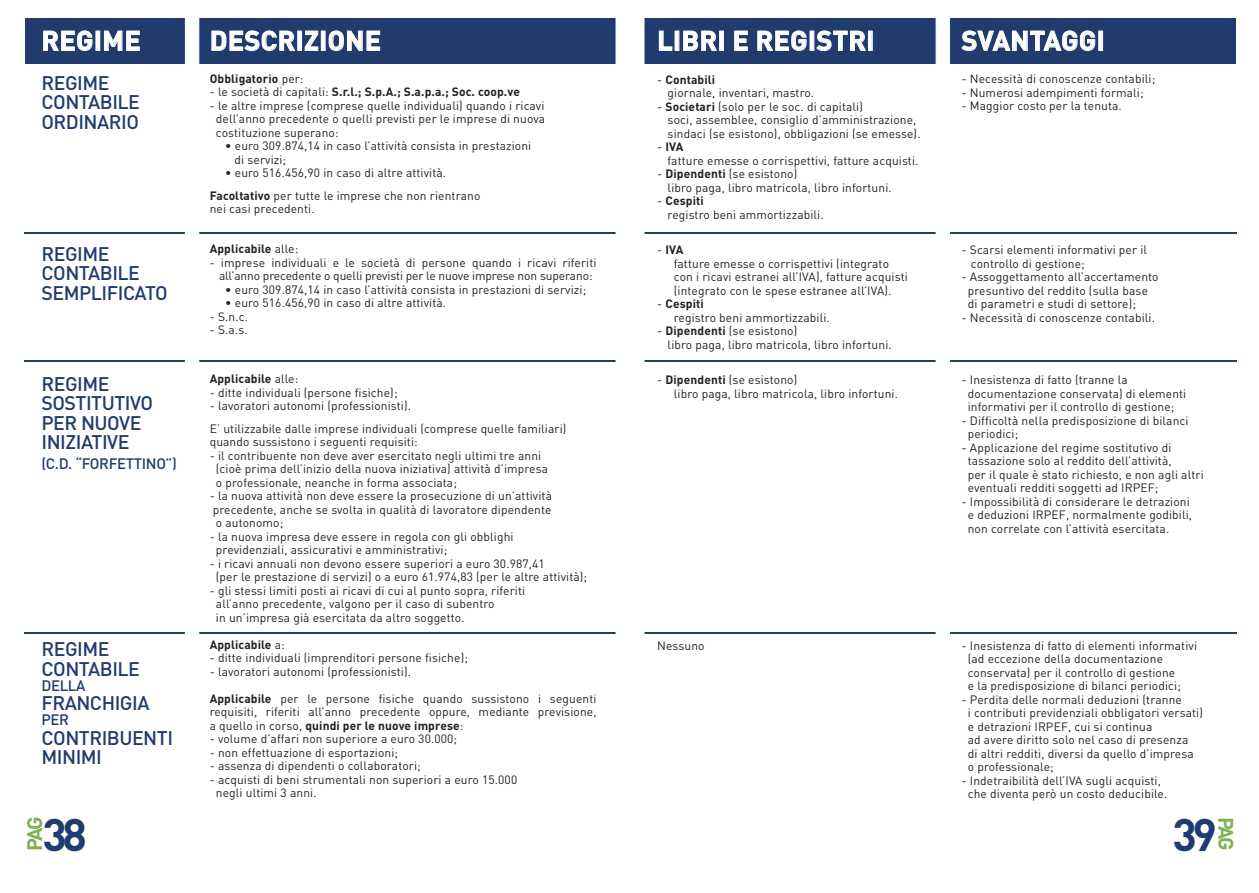
<style>
.page{position:relative;width:1259px;height:893px;background:#fff}
.page>*{position:absolute;margin:0;border:0;box-sizing:border-box;transform-origin:0 0}
.t1{font:700 45px "DIN";color:#203c6f}
.t2{font:700 27px "DIN";letter-spacing:.01em;color:#fff}
.t3{font:700 20.85px "DIN";letter-spacing:-.14em;color:#7eb055}
.t4{font:500 19.5px/19.5px "DIN";letter-spacing:-.025em;color:#203c6f}
.t5{font:500 15px "DIN";letter-spacing:-.025em;color:#203c6f}
.t6{font:12px/13.5px "DIN";letter-spacing:.01em;color:#231f20}
.t7{font:12px/13.5px "DIN";letter-spacing:-.01em;color:#231f20;text-align:center}
.t8{font:700 12px "DIN";color:#231f20}
.s1{font-weight:400}
.s2{font-weight:700}
</style>
<div class="page">
<div style="left:26px;top:18px;width:1210px;height:46px;background:#203c6f"></div>
<svg style="left:43px;top:30px;width:50px;height:21px"></svg>
<svg style="left:104px;top:30px;width:36px;height:21px"></svg>
<svg style="left:211px;top:30px;width:84px;height:21px"></svg>
<div style="left:297px;top:31px;width:5px;height:20px;border:1px solid #fff"></div>
<svg style="left:304px;top:30px;width:14px;height:21px"></svg>
<div style="left:321px;top:31px;width:4px;height:20px;border:1px solid #fff"></div>
<svg style="left:328px;top:30px;width:52px;height:21px"></svg>
<svg style="left:961px;top:30px;width:134px;height:21px"></svg>
<div style="left:1098px;top:31px;width:5px;height:20px;border:1px solid #fff"></div>
<svg style="left:658px;top:30px;width:14px;height:21px"></svg>
<svg style="left:683px;top:30px;width:34px;height:21px"></svg>
<div style="left:719px;top:31px;width:5px;height:20px;border:1px solid #fff"></div>
<svg style="left:734px;top:30px;width:14px;height:21px"></svg>
<svg style="left:757px;top:30px;width:50px;height:21px"></svg>
<svg style="left:816px;top:30px;width:50px;height:21px"></svg>
<div style="left:868px;top:31px;width:4px;height:20px;border:1px solid #fff"></div>
<hr style="left:24px;top:232px;width:1212px;height:1px;background:#203c6f">
<hr style="left:24px;top:361px;width:1212px;height:1px;background:#203c6f">
<hr style="left:24px;top:633px;width:1212px;height:1px;background:#203c6f">
<div style="left:185px;top:9px;width:14px;height:791px;background:#fff"></div>
<div style="left:935px;top:9px;width:15px;height:791px;background:#fff"></div>
<div style="left:615px;top:9px;width:29px;height:812px;background:#fff"></div>
<h2 class="t2" style="left:41px;top:23px;width:101px">regime</h2>
<h2 class="t2" style="left:210px;top:23px;width:17px">DESCRIZIONE</h2>
<h2 class="t2" style="left:657px;top:23px;width:14px">LIBRI</h2>
<h2 class="t2" style="left:732px;top:23px;width:89px">EREGISTRI</h2>
<h2 class="t2" style="left:961px;top:23px;width:18px">SVANTA</h2>
<h2 class="t2" style="left:1061px;top:23px;width:41px">GGI</h2>
<h3 class="t4" style="left:41px;top:72px;width:100px">REGIME<br>CONTABILE<br>ORDINARIO</h3>
<p class="t8" style="left:210px;top:70px;width:95px">Obbligatorio <span class="s1">per:</span></p>
<p class="t8" style="left:210px;top:84px;width:312px"><span class="s1">- le società di capitali:</span> S.r.l.; S.p.A.; S.a.p.a.; Soc. coop.ve</p>
<p class="t6" style="left:216px;top:98px;width:331px;text-align:justify;text-indent:-6px">- le altre imprese (comprese quelle individuali) quando i ricavi dell’anno precedente o quelli previsti per le imprese di nuova costituzione superano:</p>
<p class="t6" style="left:234px;top:139px;width:298px;text-indent:-9px">• euro 309.874,14 in caso l’attività consista in prestazioni di servizi;</p>
<p class="t6" style="left:210px;top:161px;width:272px;line-height:22.5px;text-indent:16px">• euro 516.456,90 in caso di altre attività.<br><span class="s2">Facoltativo</span> per tutte le imprese che non rientrano</p>
<p class="t6" style="left:210px;top:202px;width:106px">nei casi precedenti.</p>
<p class="t8" style="left:210px;top:241px;width:90px">Applicabile <span class="s1">alle:</span></p>
<p class="t7" style="left:210px;top:256px;width:388px">- imprese individuali e le società di persone quando i ricavi riferiti all’anno precedente o quelli previsti per le nuove imprese non superano:</p>
<p class="t6" style="left:225px;top:283px;width:362px">• euro 309.874,14 in caso l’attività consista in prestazioni di servizi;</p>
<p class="t6" style="left:225px;top:296px;width:222px">• euro 516.456,90 in caso di altre attività.</p>
<p class="t6" style="left:210px;top:310px;width:40px">- S.n.c.</p>
<p class="t6" style="left:210px;top:323px;width:39px">- S.a.s.</p>
<p class="t6" style="left:961px;top:72px;width:195px">- Necessità di conoscenze contabili;</p>
<p class="t6" style="left:961px;top:86px;width:184px">- Numerosi adempimenti formali;</p>
<p class="t6" style="left:961px;top:99px;width:162px">- Maggior costo per la tenuta.</p>
<p class="t6" style="left:667px;top:72px;width:148px;text-indent:-10px">- <span class="s2">Contabili<br></span>giornale, inventari, mastro.</p>
<p class="t6" style="left:667px;top:99px;width:254px;text-indent:-10px">- <span class="s2">Societari</span> (solo per le soc. di capitali)<br>soci, assemblee, consiglio d’amministrazione, sindaci (se esistono), obbligazioni (se emesse).</p>
<p class="t6" style="left:667px;top:140px;width:252px;text-indent:-10px">- <span class="s2">IVA<br></span>fatture emesse o corrispettivi, fatture acquisti.</p>
<p class="t6" style="left:667px;top:167px;width:226px;text-indent:-10px">- <span class="s2">Dipendenti</span> (se esistono)<br>libro paga, libro matricola, libro infortuni.</p>
<p class="t6" style="left:667px;top:194px;width:157px;text-indent:-10px">- <span class="s2">Cespiti<br></span>registro beni ammortizzabili.</p>
<p class="t8" style="left:657px;top:242px;width:16px"><span class="s1">-</span> IVA</p>
<p class="t6" style="left:674px;top:257px;width:235px">fatture emesse o corrispettivi (integrato con i ricavi estranei all’IVA), fatture acquisti (integrato con le spese estranee all’IVA).</p>
<p class="t6" style="left:674px;top:297px;width:157px;text-indent:-17px">- <span class="s2">Cespiti<br></span>registro beni ammortizzabili.</p>
<p class="t6" style="left:667px;top:324px;width:226px;text-indent:-10px">- <span class="s2">Dipendenti</span> (se esistono)<br>libro paga, libro matricola, libro infortuni.</p>
<p class="t6" style="left:971px;top:243px;width:178px;text-indent:-9px">- Scarsi elementi informativi per il controllo di gestione;</p>
<p class="t6" style="left:967px;top:270px;width:192px;text-indent:-6px">- Assoggettamento all’accertamento presuntivo del reddito (sulla base di parametri e studi di settore);</p>
<p class="t6" style="left:961px;top:310px;width:195px">- Necessità di conoscenze contabili.</p>
<h3 class="t4" style="left:41px;top:243px;width:128px">REGIME<br>CONTABILE<br>SEMPLIFICATO</h3>
<h3 class="t4" style="left:41px;top:373px;width:113px">REGIME<br>SOSTITUTIVO<br>PER NUOVE<br>INIZIATIVE</h3>
<p class="t5" style="left:41px;top:453px;width:137px">(C.D. “FORFETTINO”)</p>
<h3 class="t4" style="left:41px;top:639px;width:100px">REGIME<br>CONTABILE</h3>
<p class="t5" style="left:41px;top:676px;width:46px">DELLA</p>
<h3 class="t4" style="left:41px;top:693px;width:110px">FRANCHIGIA</h3>
<p class="t5" style="left:41px;top:710px;width:26px">PER</p>
<h3 class="t4" style="left:41px;top:727px;width:133px">CONTRIBUENTI<br>MINIMI</h3>
<p class="t8" style="left:210px;top:371px;width:90px">Applicabile <span class="s1">alle:</span></p>
<p class="t6" style="left:210px;top:385px;width:189px">- ditte individuali (persone fisiche);</p>
<p class="t6" style="left:210px;top:394px;width:358px;line-height:22.5px">- lavoratori autonomi (professionisti).<br>E’ utilizzabile dalle imprese individuali (comprese quelle familiari)</p>
<p class="t6" style="left:210px;top:435px;width:210px">quando sussistono i seguenti requisiti:</p>
<p class="t6" style="left:216px;top:448px;width:334px;text-indent:-6px">- il contribuente non deve aver esercitato negli ultimi tre anni (cioè prima dell’inizio della nuova iniziativa) attività d’impresa o professionale, neanche in forma associata;</p>
<p class="t6" style="left:210px;top:489px;width:344px;text-align:justify">- la nuova attività non deve essere la prosecuzione di un’attività precedente, anche se svolta in qualità di lavoratore dipendente o autonomo;</p>
<p class="t6" style="left:216px;top:529px;width:299px;text-indent:-6px">- la nuova impresa deve essere in regola con gli obblighi previdenziali, assicurativi e amministrativi;</p>
<p class="t6" style="left:216px;top:556px;width:373px;text-indent:-6px">- i ricavi annuali non devono essere superiori a euro 30.987,41<br>(per le prestazione di servizi) o a euro 61.974,83 (per le altre attività);</p>
<p class="t6" style="left:216px;top:583px;width:311px;text-indent:-6px">- gli stessi limiti posti ai ricavi di cui al punto sopra, riferiti all’anno precedente, valgono per il caso di subentro<br>in un’impresa già esercitata da altro soggetto.</p>
<p class="t8" style="left:210px;top:637px;width:77px">Applicabile <span class="s1">a:</span></p>
<p class="t6" style="left:210px;top:651px;width:260px">- ditte individuali (imprenditori persone fisiche);</p>
<p class="t6" style="left:210px;top:665px;width:203px">- lavoratori autonomi (professionisti).</p>
<p class="t6" style="left:210px;top:692px;width:388px;text-align:justify"><span class="s2">Applicabile</span> per le persone fisiche quando sussistono i seguenti requisiti, riferiti all’anno precedente oppure, mediante previsione, a quello in corso, <span class="s2">quindi per le nuove imprese</span>:</p>
<p class="t6" style="left:210px;top:732px;width:249px">- volume d’affari non superiore a euro 30.000;</p>
<p class="t6" style="left:210px;top:746px;width:190px">- non effettuazione di esportazioni;</p>
<p class="t6" style="left:210px;top:759px;width:213px">- assenza di dipendenti o collaboratori;</p>
<p class="t6" style="left:216px;top:773px;width:303px;text-indent:-6px">- acquisti di beni strumentali non superiori a euro 15.000 negli ultimi 3 anni.</p>
<p class="t6" style="left:674px;top:373px;width:226px;text-indent:-17px">- <span class="s2">Dipendenti</span> (se esistono)<br>libro paga, libro matricola, libro infortuni.</p>
<p class="t6" style="left:657px;top:638px;width:49px">Nessuno</p>
<p class="t6" style="left:967px;top:373px;width:220px;text-indent:-6px">- Inesistenza di fatto (tranne la documentazione conservata) di elementi informativi per il controllo di gestione;</p>
<p class="t6" style="left:967px;top:413px;width:222px;text-indent:-6px">- Difficoltà nella predisposizione di bilanci periodici;</p>
<p class="t6" style="left:967px;top:440px;width:237px;text-indent:-6px">- Applicazione del regime sostitutivo di tassazione solo al reddito dell’attività,<br>per il quale è stato richiesto, e non agli altri eventuali redditi soggetti ad IRPEF;</p>
<p class="t6" style="left:967px;top:494px;width:226px;text-indent:-6px">- Impossibilità di considerare le detrazioni e deduzioni IRPEF, normalmente godibili, non correlate con l’attività esercitata.</p>
<p class="t6" style="left:967px;top:638px;width:231px;text-indent:-6px">- Inesistenza di fatto di elementi informativi (ad eccezione della documentazione conservata) per il controllo di gestione<br>e la predisposizione di bilanci periodici;</p>
<p class="t6" style="left:967px;top:692px;width:237px;text-indent:-6px">- Perdita delle normali deduzioni (tranne<br>i contributi previdenziali obbligatori versati) e detrazioni IRPEF, cui si continua<br>ad avere diritto solo nel caso di presenza<br>di altri redditi, diversi da quello d’impresa o professionale;</p>
<p class="t6" style="left:961px;top:773px;width:207px;text-align:center">- Indetraibilità dell’IVA sugli acquisti, che diventa però un costo deducibile.</p>
<h3 class="t3" style="left:21px;top:851px;width:33px;rotate:-90deg">pag</h3>
<h1 class="t1" style="left:43px;top:805px;width:46px">38</h1>
<h1 class="t1" style="left:1172px;top:805px;width:46px">39</h1>
<h3 class="t3" style="left:1239px;top:817px;width:33px;rotate:90deg">pag</h3>
</div>
